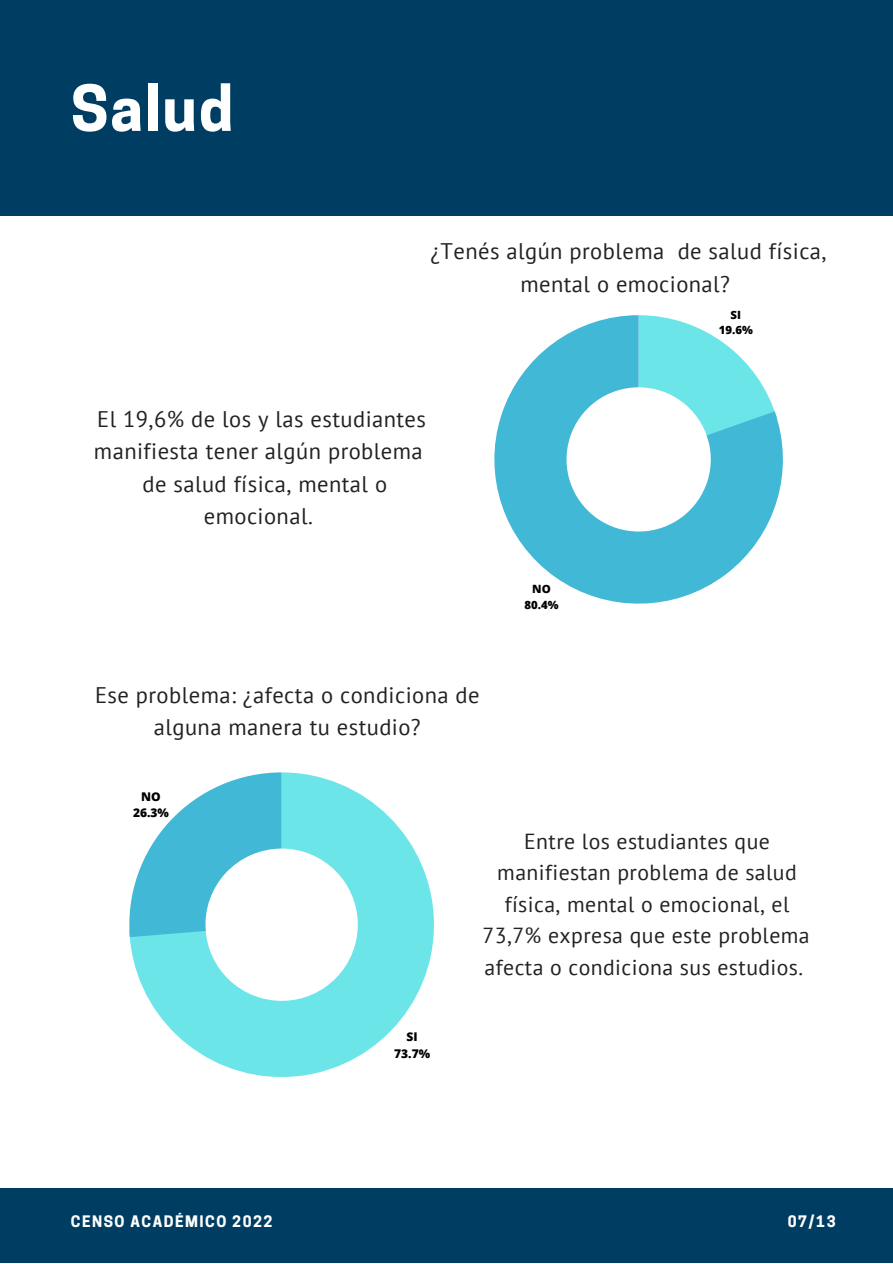
<style>
.page{position:relative;width:893px;height:1264px;background:#fff}
.page>*{position:absolute;margin:0;border:0;box-sizing:border-box;transform-origin:0 0}
.t1{font:700 59.55px "Cooper Hewitt";letter-spacing:.03em;color:#fff}
.t2{font:22.5px/32.5px "PT Sans";letter-spacing:.02em;color:#222;text-align:center}
.t3{font:21.75px/31.5px "PT Sans";letter-spacing:.02em;color:#222;text-align:center}
.t4{font:700 14.85px "Cooper Hewitt";letter-spacing:.1em;color:#fff}
.t5{font:800 12px "Open Sans";color:#000}
.t6{font:800 11.4px "Open Sans";color:#000}
</style>
<div class="page">
<div style="left:0;top:0;width:892px;height:216px;background:#003d62"></div>
<div style="left:0;top:1188px;width:892px;height:74px;background:#003d62"></div>
<svg style="left:494px;top:315px;width:288px;height:288px"></svg>
<svg style="left:129px;top:772px;width:305px;height:304px;fill:#6ce5e8"></svg>
<svg style="left:129px;top:772px;width:152px;height:165px"></svg>
<p class="t1" style="left:71px;top:86px;width:164px">Salud</p>
<p class="t2" style="left:430px;top:235px;width:398px">¿Tenés algún problema de salud física, mental o emocional?</p>
<p class="t6" style="left:730px;top:306px;width:12px">SI</p>
<p class="t6" style="left:718px;top:322px;width:36px">19.6%</p>
<p class="t2" style="left:94px;top:402px;width:333px">El 19,6% de los y las estudiantes manifiesta tener algún problema de salud física, mental o emocional.</p>
<p class="t2" style="left:95px;top:678px;width:386px">Ese problema: ¿afecta o condiciona de alguna manera tu estudio?</p>
<p class="t5" style="left:141px;top:788px;width:21px">NO</p>
<p class="t5" style="left:133px;top:804px;width:37px">26.3%</p>
<p class="t6" style="left:532px;top:581px;width:20px">NO</p>
<p class="t6" style="left:524px;top:596px;width:36px">80.4%</p>
<p class="t5" style="left:406px;top:1028px;width:13px">SI</p>
<p class="t5" style="left:394px;top:1044px;width:37px">73.7%</p>
<p class="t3" style="left:482px;top:825px;width:329px">Entre los estudiantes que manifiestan problema de salud física, mental o emocional, el<br>73,7% expresa que este problema afecta o condiciona sus estudios.</p>
<p class="t4" style="left:71px;top:1216px;width:203px">CENSO ACADÉMICO 2022</p>
<p class="t4" style="left:787px;top:1216px;width:49px">07/13</p>
</div>
